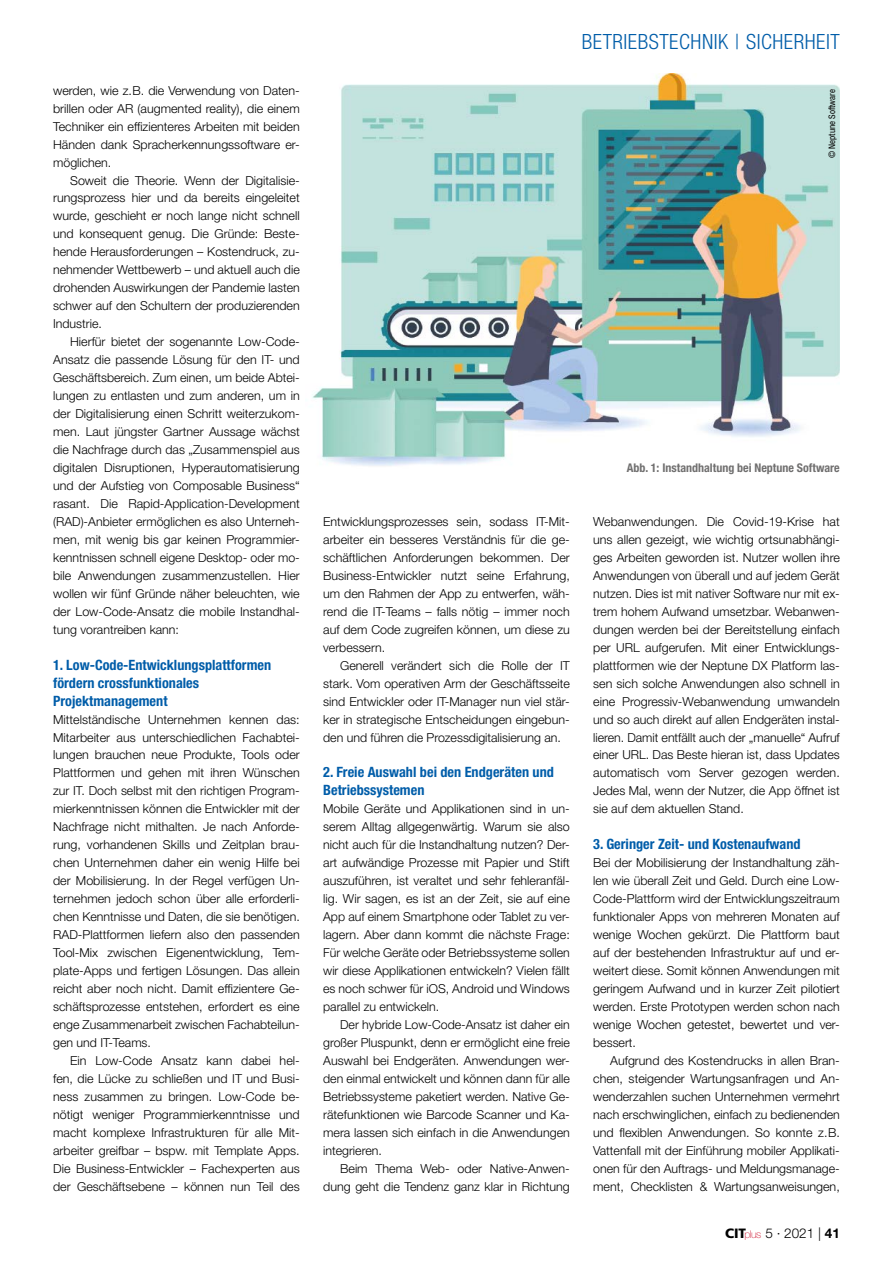
<style>
.page{position:relative;width:893px;height:1263px;background:#fff}
.page>*{position:absolute;margin:0;border:0;box-sizing:border-box;transform-origin:0 0}
.t1{font:300 condensed 21px "Helvetica Neue LT Std";letter-spacing:.025em;color:#005da9}
.t2{font:700 condensed 14.25px/18px "Helvetica Neue LT Std";color:#005da9}
.t3{font:300 13.5px "Helvetica Neue LT Std";color:#000}
.t4{font:300 12.3px/18px "Helvetica Neue LT Std";color:#000;text-align:justify}
.t5{font:700 condensed 12px "Helvetica Neue LT Std";color:#706f6f}
.t6{font:condensed 9px "Helvetica Neue LT Std";color:#000}
.s1{font-family:"Frutiger LT Com";font-weight:900}
.s2{font-weight:100;font-size:10.65px;color:#ce1531}
.s3{font-weight:700}
</style>
<div class="page">
<img style="left:312px;top:74px;width:528px;height:392px">
<p class="t4" style="left:53px;top:81px;width:248px">werden, wie z.B. die Verwendung von Daten&shy;brillen oder AR (augmented reality), die einem Techniker ein effizienteres Arbeiten mit beiden Händen dank Spracherkennungssoftware er&shy;möglichen.</p>
<p class="t4" style="left:53px;top:171px;width:248px;text-indent:17px">Soweit die Theorie. Wenn der Digitalisie&shy;rungsprozess hier und da bereits eingeleitet wurde, geschieht er noch lange nicht schnell und konsequent genug. Die Gründe: Beste&shy;hende Herausforderungen – Kostendruck, zu&shy;nehmender Wettbewerb – und aktuell auch die drohenden Auswirkungen der Pandemie lasten schwer auf den Schultern der produzierenden Industrie.</p>
<p class="t4" style="left:53px;top:333px;width:248px;text-indent:17px">Hierfür bietet der sogenannte Low-Code-Ansatz die passende Lösung für den IT- und Geschäftsbereich. Zum einen, um beide Abtei&shy;lungen zu entlasten und zum anderen, um in der Digitalisierung einen Schritt weiterzukom&shy;men. Laut jüngster Gartner Aussage wächst die Nachfrage durch das „Zusammenspiel aus digitalen Disruptionen, Hyperautomatisierung und der Aufstieg von Composable Business“ rasant. Die Rapid-Application-Development (RAD)-Anbieter ermöglichen es also Unterneh&shy;men, mit wenig bis gar keinen Programmier&shy;kenntnissen schnell eigene Desktop- oder mo&shy;bile Anwendungen zusammenzustellen. Hier wollen wir fünf Gründe näher beleuchten, wie der Low-Code-Ansatz die mobile Instandhal&shy;tung vorantreiben kann:</p>
<p class="t2" style="left:53px;top:655px;width:220px">1. Low-Code-Entwicklungsplattformen fördern crossfunktionales<br>Projektmanagement</p>
<p class="t4" style="left:53px;top:710px;width:248px">Mittelständische Unternehmen kennen das:<br>Mitarbeiter aus unterschiedlichen Fachabtei&shy;lungen brauchen neue Produkte, Tools oder Plattformen und gehen mit ihren Wünschen zur IT. Doch selbst mit den richtigen Program&shy;mierkenntnissen können die Entwickler mit der Nachfrage nicht mithalten. Je nach Anforde&shy;rung, vorhandenen Skills und Zeitplan brau&shy;chen Unternehmen daher ein wenig Hilfe bei der Mobilisierung. In der Regel verfügen Un&shy;ternehmen jedoch schon über alle erforderli&shy;chen Kenntnisse und Daten, die sie benötigen.<br>RAD-Plattformen liefern also den passenden Tool-Mix zwischen Eigenentwicklung, Tem&shy;plate-Apps und fertigen Lösungen. Das allein reicht aber noch nicht. Damit effizientere Ge&shy;schäftsprozesse entstehen, erfordert es eine enge Zusammenarbeit zwischen Fachabteilun&shy;gen und IT-Teams.</p>
<p class="t4" style="left:53px;top:1051px;width:248px;text-indent:17px">Ein Low-Code Ansatz kann dabei hel&shy;fen, die Lücke zu schließen und IT und Busi&shy;ness zusammen zu bringen. Low-Code be&shy;nötigt weniger Programmierkenntnisse und macht komplexe Infrastrukturen für alle Mit&shy;arbeiter greifbar – bspw. mit Template Apps.<br>Die Business-Entwickler – Fachexperten aus der Geschäftsebene – können nun Teil des</p>
<h1 class="t1" style="left:582px;top:29px;width:259px">BETRIEBSTECHNIK | SICHERHEIT</h1>
<p class="t6" style="left:827px;top:158px;width:70px;rotate:-90deg">© Neptune Software</p>
<p class="t4" style="left:323px;top:512px;width:248px">Entwicklungsprozesses sein, sodass IT-Mit&shy;arbeiter ein besseres Verständnis für die ge&shy;schäftlichen Anforderungen bekommen. Der Business-Entwickler nutzt seine Erfahrung, um den Rahmen der App zu entwerfen, wäh&shy;rend die IT-Teams – falls nötig – immer noch auf dem Code zugreifen können, um diese zu verbessern.</p>
<p class="t4" style="left:323px;top:656px;width:248px;text-indent:17px">Generell verändert sich die Rolle der IT stark. Vom operativen Arm der Geschäftsseite sind Entwickler oder IT-Manager nun viel stär&shy;ker in strategische Entscheidungen eingebun&shy;den und führen die Prozessdigitalisierung an.</p>
<p class="t2" style="left:323px;top:763px;width:232px">2. Freie Auswahl bei den Endgeräten und<br>Betriebssystemen</p>
<p class="t4" style="left:323px;top:800px;width:248px">Mobile Geräte und Applikationen sind in un&shy;serem Alltag allgegenwärtig. Warum sie also nicht auch für die Instandhaltung nutzen? Der&shy;art aufwändige Prozesse mit Papier und Stift auszuführen, ist veraltet und sehr fehleranfäl&shy;lig. Wir sagen, es ist an der Zeit, sie auf eine App auf einem Smartphone oder Tablet zu ver&shy;lagern. Aber dann kommt die nächste Frage:<br>Für welche Geräte oder Betriebssysteme sollen wir diese Applikationen entwickeln? Vielen fällt es noch schwer für iOS, Android und Windows parallel zu entwickeln.</p>
<p class="t4" style="left:323px;top:1015px;width:248px;text-indent:17px">Der hybride Low-Code-Ansatz ist daher ein großer Pluspunkt, denn er ermöglicht eine freie Auswahl bei Endgeräten. Anwendungen wer&shy;den einmal entwickelt und können dann für alle Betriebssysteme paketiert werden. Native Ge&shy;rätefunktionen wie Barcode Scanner und Ka&shy;mera lassen sich einfach in die Anwendungen integrieren.</p>
<p class="t4" style="left:323px;top:1159px;width:248px;text-align:right">Beim Thema Web- oder Native-Anwen&shy;dung geht die Tendenz ganz klar in Richtung</p>
<p class="t5" style="left:627px;top:460px;width:214px">Abb. 1: Instandhaltung bei Neptune Software</p>
<p class="t4" style="left:593px;top:512px;width:248px">Webanwendungen. Die Covid-19-Krise hat uns allen gezeigt, wie wichtig ortsunabhängi&shy;ges Arbeiten geworden ist. Nutzer wollen ihre Anwendungen von überall und auf jedem Gerät nutzen. Dies ist mit nativer Software nur mit ex&shy;trem hohem Aufwand umsetzbar. Webanwen&shy;dungen werden bei der Bereitstellung einfach per URL aufgerufen. Mit einer Entwicklungs&shy;plattformen wie der Neptune DX Platform las&shy;sen sich solche Anwendungen also schnell in eine Progressiv-Webanwendung umwandeln und so auch direkt auf allen Endgeräten instal&shy;lieren. Damit entfällt auch der „manuelle“ Aufruf einer URL. Das Beste hieran ist, dass Updates automatisch vom Server gezogen werden.<br>Jedes Mal, wenn der Nutzer, die App öffnet ist sie auf dem aktuellen Stand.</p>
<p class="t2" style="left:593px;top:835px;width:209px">3. Geringer Zeit- und Kostenaufwand</p>
<p class="t4" style="left:593px;top:854px;width:248px">Bei der Mobilisierung der Instandhaltung zäh&shy;len wie überall Zeit und Geld. Durch eine Low-Code-Plattform wird der Entwicklungszeitraum funktionaler Apps von mehreren Monaten auf wenige Wochen gekürzt. Die Plattform baut auf der bestehenden Infrastruktur auf und er&shy;weitert diese. Somit können Anwendungen mit geringem Aufwand und in kurzer Zeit pilotiert werden. Erste Prototypen werden schon nach wenige Wochen getestet, bewertet und ver&shy;bessert.</p>
<p class="t4" style="left:593px;top:1051px;width:248px;text-indent:17px">Aufgrund des Kostendrucks in allen Bran&shy;chen, steigender Wartungsanfragen und An&shy;wenderzahlen suchen Unternehmen vermehrt nach erschwinglichen, einfach zu bedienenden und flexiblen Anwendungen. So konnte z.B.<br>Vattenfall mit der Einführung mobiler Applikati&shy;onen für den Auftrags- und Meldungsmanage&shy;ment, Checklisten &amp; Wartungsanweisungen,</p>
<p class="t3" style="left:725px;top:1224px;width:116px"><span class="s1">CIT</span><span class="s2">plus</span> 5 · 2021 | <span class="s3">41</span></p>
</div>
